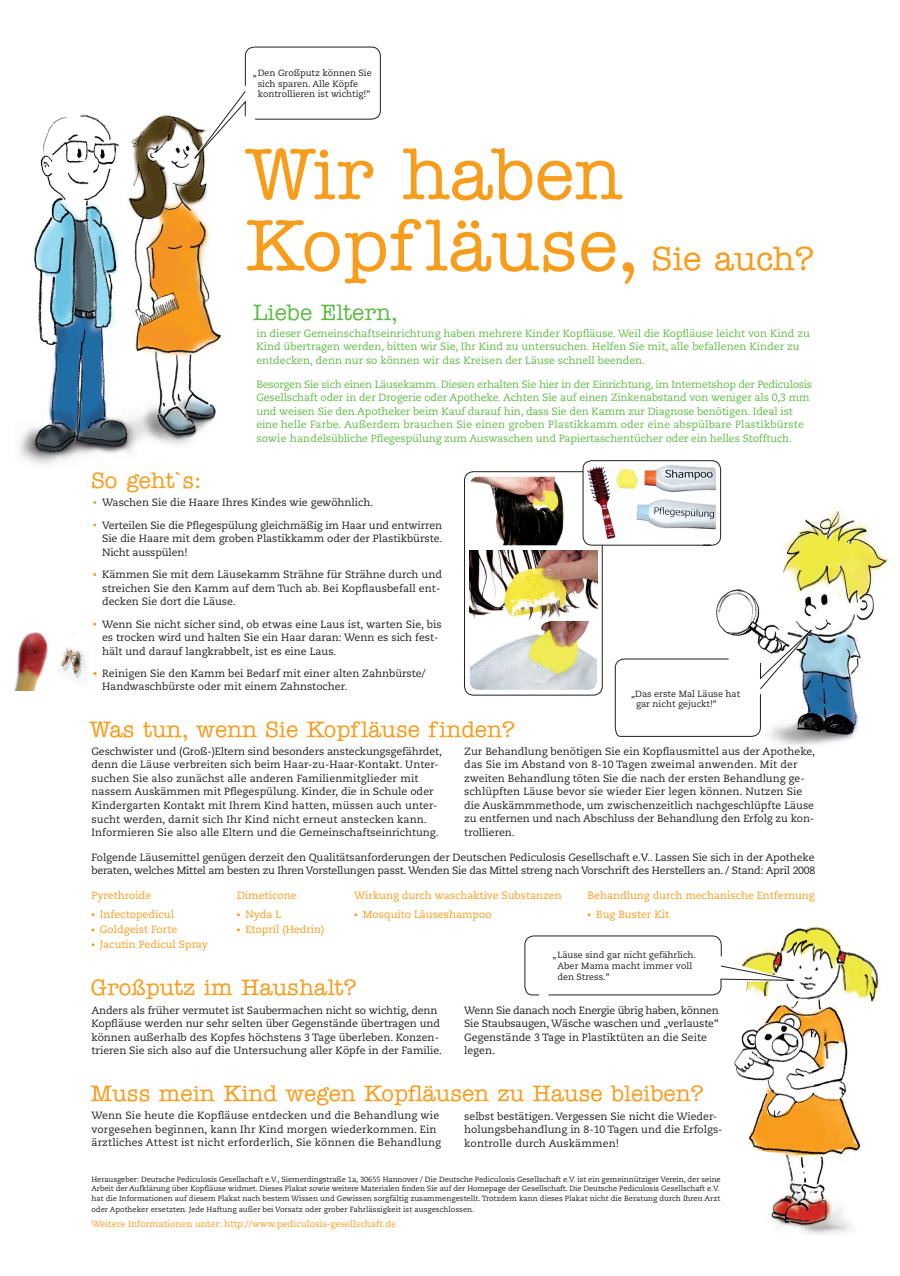
<style>
.page{position:relative;width:900px;height:1276px;background:#fff}
.page>*{position:absolute;margin:0;border:0;box-sizing:border-box;transform-origin:0 0}
.t1{font:500 72.75px/71.2px "American Typewriter";color:#f89c1c}
.t2{font:500 22.5px "American Typewriter";color:#f89c1c}
.t3{font:500 22.5px "American Typewriter";color:#60bb46}
.t4{font:10.5px/13.5px "Caecilia";color:#231f20}
.t5{font:10.5px/13.5px "Caecilia";letter-spacing:-.01em;color:#60bb46}
.t6{font:10.5px/13.5px "Caecilia";letter-spacing:-.02em;color:#231f20}
.t7{font:10.5px/19.5px "Caecilia";color:#f89c1c}
.t8{font:9px/10.8px "Caecilia";color:#231f20}
.t9{font:9px "Caecilia";color:#f89c1c}
.t10{font:7.5px/9.8px "Caecilia";letter-spacing:-.01em;color:#231f20}
.s1{font-size:33.75px}
</style>
<div class="page">
<img style="left:771px;top:510px;width:119px;height:236px">
<img style="left:734px;top:927px;width:147px;height:308px">
<img style="left:19px;top:114px;width:203px;height:351px">
<img style="left:14px;top:632px;width:72px;height:58px">
<svg style="left:186px;top:46px;width:195px;height:123px"></svg>
<svg style="left:524px;top:935px;width:276px;height:60px"></svg>
<svg style="left:93px;top:672px;width:4px;height:3px"></svg>
<svg style="left:464px;top:460px;width:355px;height:277px"></svg>
<img style="left:586px;top:464px;width:129px;height:78px">
<p class="t8" style="left:258px;top:68px;width:115px;text-indent:-5px">„ Den Großputz können Sie sich sparen. Alle Köpfe kontrollieren ist wichtig!“</p>
<h1 class="t1" style="left:246px;top:145px;width:570px">Wir haben<br>Kopf läuse, <span class="s1">Sie auch?</span></h1>
<h2 class="t3" style="left:253px;top:304px;width:147px">Liebe Eltern,</h2>
<h2 class="t2" style="left:91px;top:473px;width:112px">So geht`s:</h2>
<p class="t5" style="left:256px;top:327px;width:555px">in dieser Gemeinschaftseinrichtung haben mehrere Kinder Kopfläuse. Weil die Kopfläuse leicht von Kind zu<br>Kind übertragen werden, bitten wir Sie, Ihr Kind zu untersuchen. Helfen Sie mit, alle befallenen Kinder zu entdecken, denn nur so können wir das Kreisen der Läuse schnell beenden.</p>
<p class="t5" style="left:256px;top:378px;width:557px">Besorgen Sie sich einen Läusekamm. Diesen erhalten Sie hier in der Einrichtung, im Internetshop der Pediculosis Gesellschaft oder in der Drogerie oder Apotheke. Achten Sie auf einen Zinkenabstand von weniger als 0,3 mm und weisen Sie den Apotheker beim Kauf darauf hin, dass Sie den Kamm zur Diagnose benötigen. Ideal ist eine helle Farbe. Außerdem brauchen Sie einen groben Plastikkamm oder eine abspülbare Plastikbürste sowie handelsübliche Pflegespülung zum Auswaschen und Papiertaschentücher oder ein helles Stofftuch.</p>
<p class="t4" style="left:102px;top:492px;width:341px;line-height:22.5px">Waschen Sie die Haare Ihres Kindes wie gewöhnlich.<br>Verteilen Sie die Pflegespülung gleichmäßig im Haar und entwirren</p>
<p class="t4" style="left:102px;top:533px;width:341px">Sie die Haare mit dem groben Plastikkamm oder der Plastikbürste.<br>Nicht ausspülen!</p>
<p class="t4" style="left:102px;top:569px;width:341px">Kämmen Sie mit dem Läusekamm Strähne für Strähne durch und streichen Sie den Kamm auf dem Tuch ab. Bei Kopflausbefall ent&shy;decken Sie dort die Läuse.</p>
<p class="t4" style="left:102px;top:618px;width:341px">Wenn Sie nicht sicher sind, ob etwas eine Laus ist, warten Sie, bis es trocken wird und halten Sie ein Haar daran: Wenn es sich fest&shy;hält und darauf langkrabbelt, ist es eine Laus.</p>
<p class="t4" style="left:102px;top:668px;width:325px;line-height:12.8px">Reinigen Sie den Kamm bei Bedarf mit einer alten Zahnbürste/<br>Handwaschbürste oder mit einem Zahnstocher.</p>
<h2 class="t2" style="left:89px;top:721px;width:427px">Was tun, wenn Sie Kopf läuse f inden?</h2>
<p class="t8" style="left:636px;top:689px;width:106px;text-indent:-5px">„Das erste Mal Läuse hat gar nicht gejuckt!“</p>
<p class="t4" style="left:91px;top:745px;width:352px">Geschwister und (Groß-)Eltern sind besonders ansteckungsgefährdet, denn die Läuse verbreiten sich beim Haar-zu-Haar-Kontakt. Unter&shy;suchen Sie also zunächst alle anderen Familienmitglieder mit nassem Auskämmen mit Pflegespülung. Kinder, die in Schule oder Kindergarten Kontakt mit Ihrem Kind hatten, müssen auch unter&shy;sucht werden, damit sich Ihr Kind nicht erneut anstecken kann.<br>Informieren Sie also alle Eltern und die Gemeinschaftseinrichtung.</p>
<p class="t6" style="left:91px;top:851px;width:725px">Folgende Läusemittel genügen derzeit den Qualitätsanforderungen der Deutschen Pediculosis Gesellschaft e.V.. Lassen Sie sich in der Apotheke beraten, welches Mittel am besten zu Ihren Vorstellungen passt. Wenden Sie das Mittel streng nach Vorschrift des Herstellers an. / Stand: April 2008</p>
<p class="t4" style="left:464px;top:745px;width:352px">Zur Behandlung benötigen Sie ein Kopflausmittel aus der Apotheke, das Sie im Abstand von 8-10 Tagen zweimal anwenden. Mit der zweiten Behandlung töten Sie die nach der ersten Behandlung ge&shy;schlüpften Läuse bevor sie wieder Eier legen können. Nutzen Sie die Auskämmmethode, um zwischenzeitlich nachgeschlüpfte Läuse zu entfernen und nach Abschluss der Behandlung den Erfolg zu kon&shy;trollieren.</p>
<p class="t7" style="left:100px;top:886px;width:75px;text-indent:-9px">Pyrethroide<br>Infectopedicul</p>
<p class="t7" style="left:100px;top:923px;width:109px;line-height:15px">Goldgeist Forte<br>Jacutin Pedicul Spray</p>
<p class="t7" style="left:245px;top:886px;width:53px;text-indent:-9px">Dimeticone<br>Nyda L</p>
<p class="t7" style="left:245px;top:921px;width:80px">Etopril (Hedrin)</p>
<p class="t7" style="left:363px;top:886px;width:200px;text-indent:-9px">Wirkung durch waschaktive Substanzen<br>Mosquito Läuseshampoo</p>
<p class="t7" style="left:596px;top:886px;width:220px;text-indent:-9px">Behandlung durch mechanische Entfernung<br>Bug Buster Kit</p>
<p class="t8" style="left:557px;top:950px;width:140px;text-indent:-5px">„ Läuse sind gar nicht gefährlich.<br>Aber Mama macht immer voll den Stress.“</p>
<h2 class="t2" style="left:91px;top:979px;width:267px">Großputz im Haushalt?</h2>
<p class="t4" style="left:91px;top:1004px;width:352px">Anders als früher vermutet ist Saubermachen nicht so wichtig, denn Kopfläuse werden nur sehr selten über Gegenstände übertragen und können außerhalb des Kopfes höchstens 3 Tage überleben. Konzen&shy;trieren Sie sich also auf die Untersuchung aller Köpfe in der Familie.</p>
<p class="t4" style="left:464px;top:1004px;width:256px">Wenn Sie danach noch Energie übrig haben, können Sie Staubsaugen, Wäsche waschen und „verlauste“ Gegenstände 3 Tage in Plastiktüten an die Seite legen.</p>
<h2 class="t2" style="left:91px;top:1085px;width:614px">Muss mein Kind wegen Kopfläusen zu Hause bleiben?</h2>
<p class="t4" style="left:464px;top:1110px;width:260px">selbst bestätigen. Vergessen Sie nicht die Wieder&shy;holungsbehandlung in 8-10 Tagen und die Erfolgs&shy;kontrolle durch Auskämmen!</p>
<p class="t4" style="left:91px;top:1110px;width:351px">Wenn Sie heute die Kopfläuse entdecken und die Behandlung wie vorgesehen beginnen, kann Ihr Kind morgen wiederkommen. Ein ärztliches Attest ist nicht erforderlich, Sie können die Behandlung</p>
<p class="t10" style="left:91px;top:1174px;width:630px">Herausgeber: Deutsche Pediculosis Gesellschaft e.V., Siemerdingstraße 1a, 30655 Hannover / Die Deutsche Pediculosis Gesellschaft e.V. ist ein gemeinnütziger Verein, der seine<br>Arbeit der Aufklärung über Kopfläuse widmet. Dieses Plakat sowie weitere Materialen finden Sie auf der Homepage der Gesellschaft. Die Deutsche Pediculosis Gesellschaft e.V. hat die Informationen auf diesem Plakat nach bestem Wissen und Gewissen sorgfältig zusammengestellt. Trotzdem kann dieses Plakat nicht die Beratung durch Ihren Arzt</p>
<p class="t10" style="left:91px;top:1204px;width:384px">oder Apotheker ersetzten. Jede Haftung außer bei Vorsatz oder grober Fahrlässigkeit ist ausgeschlossen.</p>
<p class="t9" style="left:91px;top:1219px;width:306px">Weitere Informationen unter: http://www.pediculosis-gesellschaft.de</p>
</div>
